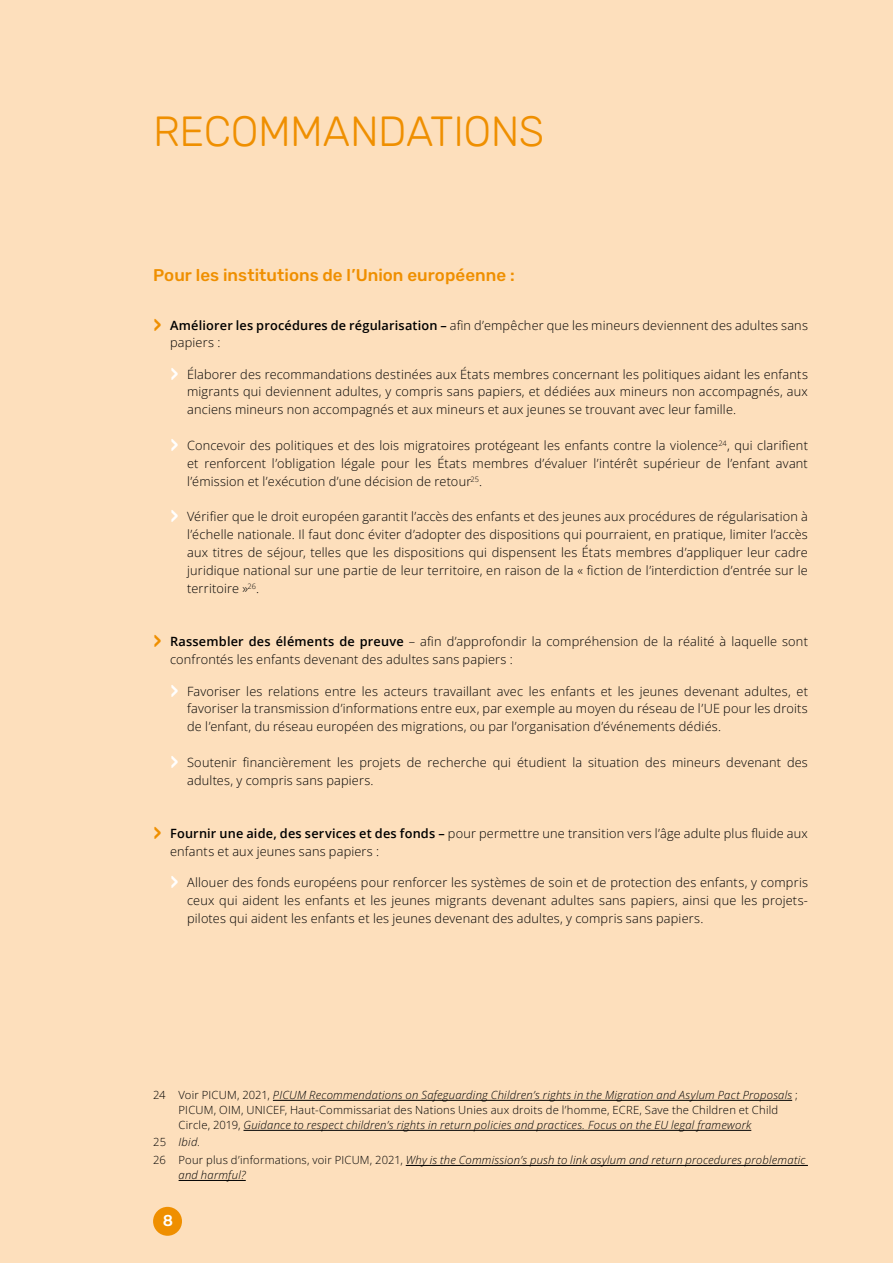
<style>
.page{position:relative;width:893px;height:1263px;background:#fddfbc}
.page>*{position:absolute;margin:0;border:0;box-sizing:border-box;transform-origin:0 0}
.t1{font:300 42px "Rubik";letter-spacing:-.01em;color:#ef8f00}
.t2{font:500 16.95px "Rubik";color:#ef8f00}
.t3{font:500 15.75px "Rubik";color:#fff}
.t4{font:12.75px/17.9px "Open Sans";letter-spacing:.015em;color:#000;text-align:justify}
.t5{font:italic 11.25px/15px "Open Sans";letter-spacing:.02em;color:#000}
.s1{font-weight:600}
.s2{font-style:normal}
</style>
<div class="page">
<div style="left:153px;top:1207px;width:29px;height:29px;background:#ef8f00;border-radius:50%"></div>
<hr style="left:273px;top:1100px;width:519px;height:1px;background:#000">
<hr style="left:243px;top:1130px;width:508px;height:1px;background:#000">
<hr style="left:406px;top:1165px;width:402px;height:1px;background:#000">
<hr style="left:179px;top:1180px;width:67px;height:1px;background:#000">
<h1 class="t1" style="left:153px;top:108px;width:393px">RECOMMANDATIONS</h1>
<h2 class="t2" style="left:153px;top:266px;width:363px">Pour les institutions de l’Union européenne :</h2>
<p class="t4" style="left:170px;top:316px;width:639px"><span class="s1">Améliorer les procédures de régularisation –</span> afin d’empêcher que les mineurs deviennent des adultes sans papiers :</p>
<p class="t4" style="left:187px;top:365px;width:622px">Élaborer des recommandations destinées aux États membres concernant les politiques aidant les enfants migrants qui deviennent adultes, y compris sans papiers, et dédiées aux mineurs non accompagnés, aux anciens mineurs non accompagnés et aux mineurs et aux jeunes se trouvant avec leur famille.</p>
<p class="t4" style="left:187px;top:436px;width:622px">Concevoir des politiques et des lois migratoires protégeant les enfants contre la violence<sup>24</sup>, qui clarifient et renforcent l’obligation légale pour les États membres d’évaluer l’intérêt supérieur de l’enfant avant l’émission et l’exécution d’une décision de retour<sup>25</sup>.</p>
<p class="t4" style="left:187px;top:508px;width:622px">Vérifier que le droit européen garantit l’accès des enfants et des jeunes aux procédures de régularisation à l’échelle nationale. Il faut donc éviter d’adopter des dispositions qui pourraient, en pratique, limiter l’accès aux titres de séjour, telles que les dispositions qui dispensent les États membres d’appliquer leur cadre juridique national sur une partie de leur territoire, en raison de la « fiction de l’interdiction d’entrée sur le territoire »<sup>26</sup>.</p>
<p class="t4" style="left:170px;top:632px;width:639px"><span class="s1">Rassembler des éléments de preuve</span> – afin d’approfondir la compréhension de la réalité à laquelle sont confrontés les enfants devenant des adultes sans papiers :</p>
<p class="t4" style="left:187px;top:682px;width:622px">Favoriser les relations entre les acteurs travaillant avec les enfants et les jeunes devenant adultes, et favoriser la transmission d’informations entre eux, par exemple au moyen du réseau de l’UE pour les droits de l’enfant, du réseau européen des migrations, ou par l’organisation d’événements dédiés.</p>
<p class="t4" style="left:187px;top:753px;width:622px">Soutenir financièrement les projets de recherche qui étudient la situation des mineurs devenant des adultes, y compris sans papiers.</p>
<p class="t4" style="left:170px;top:824px;width:639px"><span class="s1">Fournir une aide, des services et des fonds –</span> pour permettre une transition vers l’âge adulte plus fluide aux enfants et aux jeunes sans papiers :</p>
<p class="t4" style="left:187px;top:873px;width:622px">Allouer des fonds européens pour renforcer les systèmes de soin et de protection des enfants, y compris ceux qui aident les enfants et les jeunes migrants devenant adultes sans papiers, ainsi que les projets&shy;pilotes qui aident les enfants et les jeunes devenant des adultes, y compris sans papiers.</p>
<p class="t5" style="left:179px;top:1086px;width:621px;text-indent:-26px"><span class="s2">24 Voir PICUM, 2021,</span> PICUM Recommendations on Safeguarding Children’s rights in the Migration and Asylum Pact Proposals <span class="s2">;<br>PICUM, OIM, UNICEF, Haut-Commissariat des Nations Unies aux droits de l’homme, ECRE, Save the Children et Child<br>Circle, 2019,</span> Guidance to respect children’s rights in return policies and practices. Focus on the EU legal framework</p>
<p class="t5" style="left:153px;top:1133px;width:654px;line-height:17.5px"><span class="s2">25</span> Ibid.<br><span class="s2">26 Pour plus d’informations, voir PICUM, 2021,</span> Why is the Commission’s push to link asylum and return procedures problematic</p>
<p class="t5" style="left:179px;top:1167px;width:69px">and harmful?</p>
<p class="t3" style="left:163px;top:1212px;width:12px">8</p>
</div>
